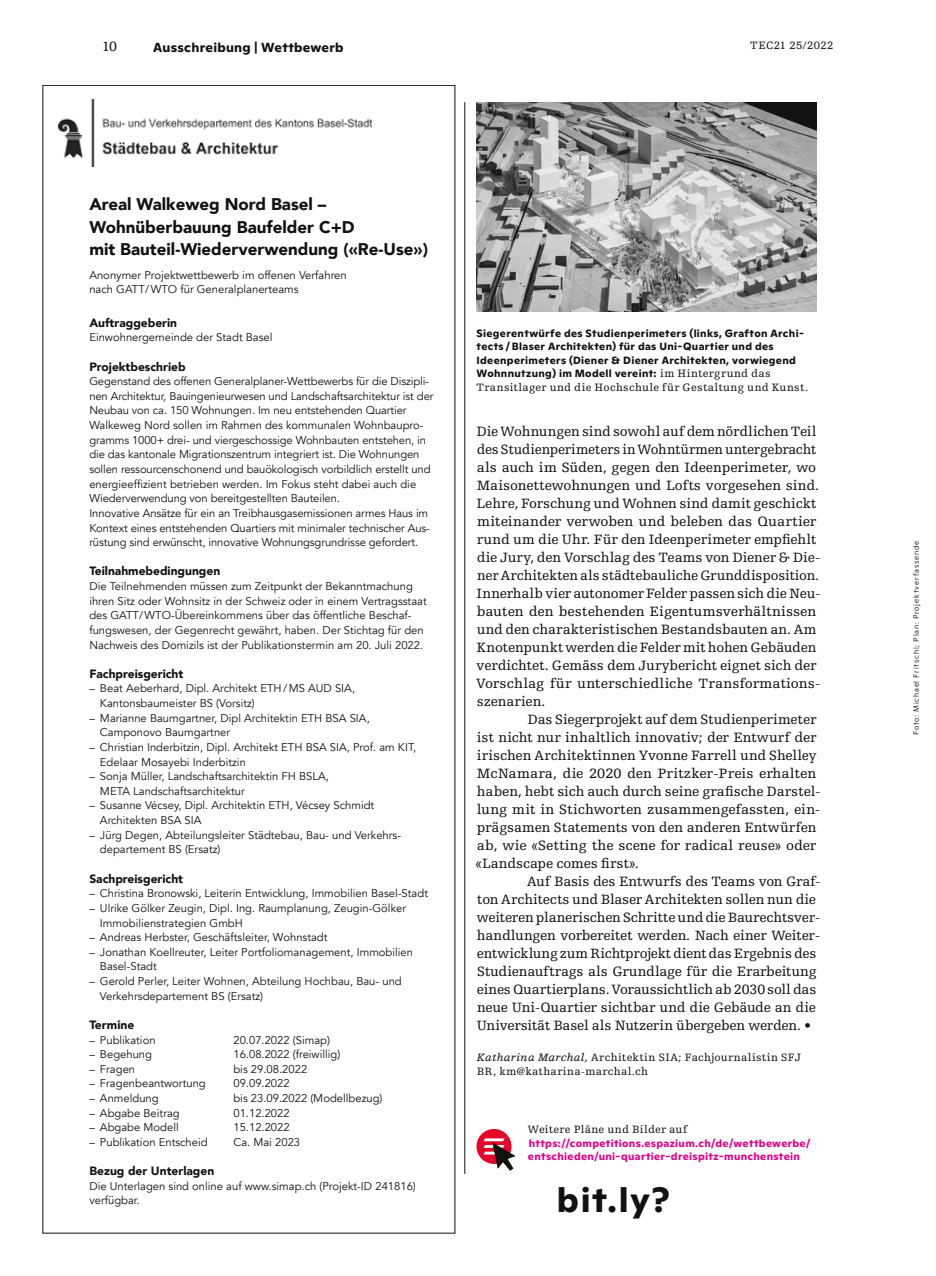
<style>
.page{position:relative;width:936px;height:1276px;background:#fff}
.page>*{position:absolute;margin:0;border:0;box-sizing:border-box;transform-origin:0 0}
.t1{font:700 34.5px "Ginto Normal";color:#11110f}
.t2{font:900 16.8px/22.5px "Avenir";color:#11110f}
.t3{font:14.25px/18px "Egyptienne FLT Std";letter-spacing:-.01em;color:#11110f}
.t4{font:700 13.05px "Ginto Normal";letter-spacing:.02em;color:#11110f}
.t5{font:900 12px "Avenir";color:#11110f}
.t6{font:11.25px/14.7px "Avenir";color:#11110f}
.t7{font:11.25px/13.5px "Egyptienne FLT Std";letter-spacing:.03em;color:#11110f}
.t8{font:700 10.5px/13.5px "Ginto Normal";letter-spacing:.03em;color:#11110f}
.t9{font:700 10.5px/13.5px "Ginto Normal";letter-spacing:.03em;color:#e10085}
.t10{font:300 7.5px "Ginto Normal";letter-spacing:.105em;color:#11110f}
.s1{font-family:"Egyptienne FLT Std";font-weight:400;font-size:11.25px}
.s2{font-style:italic}
</style>
<div class="page">
<div style="left:476px;top:1129px;width:35px;height:35px;background:#e30729;border-radius:50%"></div>
<svg style="left:483px;top:1138px;width:31px;height:32px"></svg>
<img style="left:476px;top:102px;width:340px;height:209px">
<hr style="left:464px;top:102px;width:1px;height:1072px;background:#11110f">
<img style="left:59px;top:100px;width:312px;height:66px">
<p class="t3" style="left:102px;top:37px;width:16px">10</p>
<p class="t4" style="left:153px;top:38px;width:192px">Ausschreibung | Wettbewerb</p>
<p class="t7" style="left:750px;top:38px;width:85px">TEC21 25/2022</p>
<h2 class="t2" style="left:89px;top:193px;width:340px">Areal Walkeweg Nord Basel –<br>Wohnüberbauung Baufelder C+D<br>mit Bauteil-Wiederverwendung («Re-Use»)</h2>
<p class="t6" style="left:89px;top:267px;width:259px">Anonymer Projektwettbewerb im offenen Verfahren nach GATT/WTO für Generalplanerteams</p>
<p class="t5" style="left:89px;top:312px;width:89px">Auftraggeberin</p>
<p class="t6" style="left:89px;top:330px;width:185px">Einwohnergemeinde der Stadt Basel</p>
<p class="t5" style="left:89px;top:356px;width:98px">Projektbeschrieb</p>
<p class="t6" style="left:89px;top:374px;width:346px">Gegenstand des offenen Generalplaner-Wettbewerbs für die Diszipli&shy;nen Architektur, Bauingenieurwesen und Landschaftsarchitektur ist der Neubau von ca. 150 Wohnungen. Im neu entstehenden Quartier Walkeweg Nord sollen im Rahmen des kommunalen Wohnbaupro&shy;gramms 1000+ drei- und viergeschossige Wohnbauten entstehen, in die das kantonale Migrationszentrum integriert ist. Die Wohnungen sollen ressourcenschonend und bauökologisch vorbildlich erstellt und energieeffizient betrieben werden. Im Fokus steht dabei auch die Wiederverwendung von bereitgestellten Bauteilen.<br>Innovative Ansätze für ein an Treibhausgasemissionen armes Haus im Kontext eines entstehenden Quartiers mit minimaler technischer Aus&shy;rüstung sind erwünscht, innovative Wohnungsgrundrisse gefordert.</p>
<p class="t5" style="left:89px;top:561px;width:132px">Teilnahmebedingungen</p>
<p class="t6" style="left:89px;top:579px;width:339px">Die Teilnehmenden müssen zum Zeitpunkt der Bekanntmachung ihren Sitz oder Wohnsitz in der Schweiz oder in einem Vertragsstaat des GATT/WTO-Übereinkommens über das öffentliche Beschaf&shy;fungswesen, der Gegenrecht gewährt, haben. Der Stichtag für den Nachweis des Domizils ist der Publikationstermin am 20. Juli 2022.</p>
<p class="t5" style="left:89px;top:663px;width:96px">Fachpreisgericht</p>
<p class="t6" style="left:100px;top:681px;width:256px;text-indent:-11px">– Beat Aeberhard, Dipl. Architekt ETH/MS AUD SIA,<br>Kantonsbaumeister BS (Vorsitz)</p>
<p class="t6" style="left:100px;top:710px;width:271px;text-indent:-11px">– Marianne Baumgartner, Dipl Architektin ETH BSA SIA,<br>Camponovo Baumgartner</p>
<p class="t6" style="left:100px;top:740px;width:318px;text-indent:-11px">– Christian Inderbitzin, Dipl. Architekt ETH BSA SIA, Prof. am KIT,<br>Edelaar Mosayebi Inderbitzin</p>
<p class="t6" style="left:100px;top:769px;width:230px;text-indent:-11px">– Sonja Müller, Landschaftsarchitektin FH BSLA,<br>META Landschaftsarchitektur</p>
<p class="t6" style="left:100px;top:798px;width:276px;text-indent:-11px">– Susanne Vécsey, Dipl. Architektin ETH, Vécsey Schmidt<br>Architekten BSA SIA</p>
<p class="t6" style="left:100px;top:827px;width:303px;text-indent:-11px">– Jürg Degen, Abteilungsleiter Städtebau, Bau- und Verkehrs&shy;departement BS (Ersatz)</p>
<p class="t5" style="left:89px;top:868px;width:95px">Sachpreisgericht</p>
<p class="t6" style="left:89px;top:886px;width:340px">– Christina Bronowski, Leiterin Entwicklung, Immobilien Basel-Stadt</p>
<p class="t6" style="left:100px;top:901px;width:307px;text-indent:-11px">– Ulrike Gölker Zeugin, Dipl. Ing. Raumplanung, Zeugin-Gölker<br>Immobilienstrategien GmbH</p>
<p class="t6" style="left:89px;top:930px;width:240px">– Andreas Herbster, Geschäftsleiter, Wohnstadt</p>
<p class="t6" style="left:100px;top:944px;width:314px;text-indent:-11px">– Jonathan Koellreuter, Leiter Portfoliomanagement, Immobilien<br>Basel-Stadt</p>
<p class="t6" style="left:100px;top:974px;width:303px;text-indent:-11px">– Gerold Perler, Leiter Wohnen, Abteilung Hochbau, Bau- und<br>Verkehrsdepartement BS (Ersatz)</p>
<p class="t5" style="left:89px;top:1014px;width:46px">Termine</p>
<p class="t6" style="left:89px;top:1032px;width:68px">– Publikation</p>
<p class="t6" style="left:233px;top:1032px;width:98px">20.07.2022 (Simap)</p>
<p class="t6" style="left:89px;top:1047px;width:64px">– Begehung</p>
<p class="t6" style="left:233px;top:1047px;width:108px">16.08.2022 (freiwillig)</p>
<p class="t6" style="left:89px;top:1061px;width:47px">– Fragen</p>
<p class="t6" style="left:233px;top:1061px;width:75px">bis 29.08.2022</p>
<p class="t6" style="left:89px;top:1076px;width:118px">– Fragenbeantwortung</p>
<p class="t6" style="left:233px;top:1076px;width:58px">09.09.2022</p>
<p class="t6" style="left:89px;top:1091px;width:71px">– Anmeldung</p>
<p class="t6" style="left:233px;top:1091px;width:151px">bis 23.09.2022 (Modellbezug)</p>
<p class="t6" style="left:89px;top:1105px;width:92px">– Abgabe Beitrag</p>
<p class="t6" style="left:233px;top:1105px;width:58px">01.12.2022</p>
<p class="t6" style="left:89px;top:1120px;width:91px">– Abgabe Modell</p>
<p class="t6" style="left:233px;top:1120px;width:58px">15.12.2022</p>
<p class="t6" style="left:89px;top:1135px;width:120px">– Publikation Entscheid</p>
<p class="t6" style="left:233px;top:1135px;width:68px">Ca. Mai 2023</p>
<p class="t5" style="left:89px;top:1160px;width:126px">Bezug der Unterlagen</p>
<p class="t6" style="left:89px;top:1178px;width:328px">Die Unterlagen sind online auf www.simap.ch (Projekt-ID 241816) verfügbar.</p>
<p class="t8" style="left:476px;top:325px;width:329px">Siegerentwürfe des Studienperimeters (links, Grafton Archi&shy;tects / Blaser Architekten) für das Uni-Quartier und des Ideenperimeters (Diener &amp; Diener Architekten, vorwiegend Wohnnutzung) im Modell vereint: <span class="s1">im Hintergrund das</span></p>
<p class="t7" style="left:476px;top:380px;width:333px">Transitlager und die Hochschule für Gestaltung und Kunst.</p>
<p class="t3" style="left:476px;top:422px;width:346px">Die Wohnungen sind sowohl auf dem nördlichen Teil des Studienperimeters in Wohntürmen untergebracht als auch im Süden, gegen den Ideenperimeter, wo Maisonettewohnungen und Lofts vorgesehen sind.<br>Lehre, Forschung und Wohnen sind damit geschickt miteinander verwoben und beleben das Quartier rund um die Uhr. Für den Ideenperimeter empfiehlt die Jury, den Vorschlag des Teams von Diener &amp; Die&shy;ner Architekten als städtebauliche Grunddisposition.<br>Innerhalb vier autonomer Felder passen sich die Neu&shy;bauten den bestehenden Eigentumsverhältnissen und den charakteristischen Bestandsbauten an. Am Knotenpunkt werden die Felder mit hohen Gebäuden verdichtet. Gemäss dem Jurybericht eignet sich der Vorschlag für unterschiedliche Transformations&shy;szenarien.</p>
<p class="t3" style="left:475px;top:710px;width:346px;text-indent:52px">Das Siegerprojekt auf dem Studienperimeter ist nicht nur inhaltlich innovativ; der Entwurf der irischen Architektinnen Yvonne Farrell und Shelley McNamara, die 2020 den Pritzker-Preis erhalten haben, hebt sich auch durch seine grafische Darstel&shy;lung mit in Stichworten zusammengefassten, ein&shy;prägsamen Statements von den anderen Entwürfen ab, wie «Setting the scene for radical reuse» oder «Landscape comes first».</p>
<p class="t3" style="left:476px;top:872px;width:345px;text-indent:50px">Auf Basis des Entwurfs des Teams von Graf&shy;ton Architects und Blaser Architekten sollen nun die weiteren planerischen Schritte und die Baurechtsver&shy;handlungen vorbereitet werden. Nach einer Weiter&shy;entwicklung zum Richtprojekt dient das Ergebnis des Studienauftrags als Grundlage für die Erarbeitung eines Quartierplans. Voraussichtlich ab 2030 soll das neue Uni-Quartier sichtbar und die Gebäude an die Universität Basel als Nutzerin übergeben werden. •</p>
<p class="t7" style="left:477px;top:1051px;width:325px"><span class="s2">Katharina Marchal,</span> Architektin SIA; Fachjournalistin SFJ<br>BR, km@katharina-marchal.ch</p>
<p class="t7" style="left:528px;top:1123px;width:161px">Weitere Pläne und Bilder auf</p>
<p class="t9" style="left:528px;top:1135px;width:284px">https://competitions.espazium.ch/de/wettbewerbe/ entschieden/uni-quartier-dreispitz-munchenstein</p>
<h1 class="t1" style="left:557px;top:1173px;width:114px">bit.ly?</h1>
<p class="t10" style="left:910px;top:735px;width:196px;rotate:-90deg">Foto: Michael Fritschi; Plan: Projektverfassende</p>
</div>
